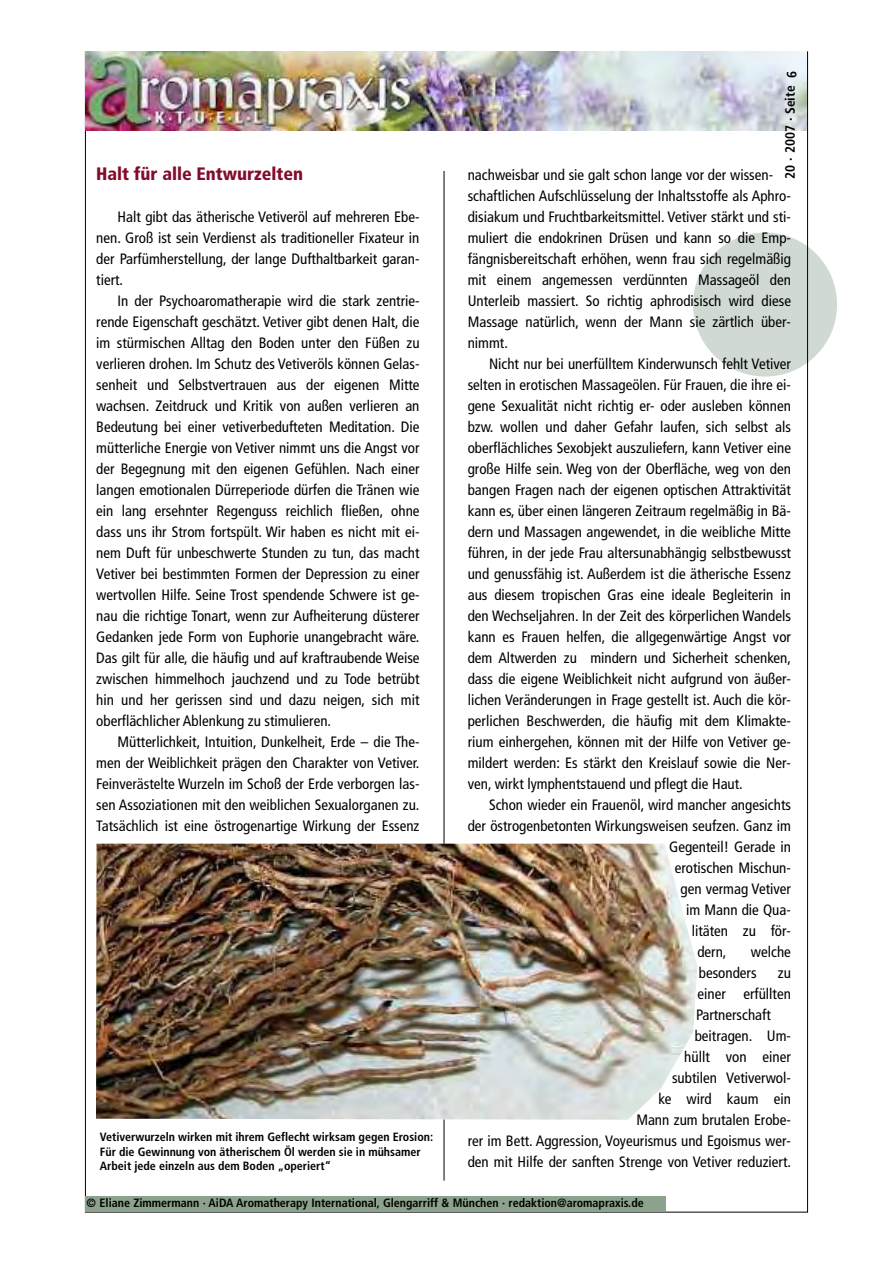
<style>
.page{position:relative;width:893px;height:1263px;background:#fff}
.page>*{position:absolute;margin:0;border:0;box-sizing:border-box;transform-origin:0 0}
.t1{font:900 condensed 18px "Frutiger";color:#820c2c}
.t2{font:condensed 15px/21px "Frutiger";color:#000;text-align:justify}
.t3{font:700 condensed 13.5px "Frutiger";color:#000}
.t4{font:700 condensed 12px/14.4px "Frutiger";color:#000}
</style>
<div class="page">
<div style="left:693px;top:232px;width:144px;height:144px;background:#d1dad2;border-radius:50%"></div>
<img style="left:86px;top:51px;width:720px;height:79px">
<div style="left:85px;top:1196px;width:580px;height:16px;background:#8ca28d"></div>
<hr style="left:444px;top:171px;width:1px;height:1010px;background:#000">
<img style="left:96px;top:844px;width:601px;height:276px">
<p class="t1" style="left:96px;top:166px;width:208px">Halt für alle Entwurzelten</p>
<p class="t2" style="left:96px;top:207px;width:325px;text-indent:21px">Halt gibt das ätherische Vetiveröl auf mehreren Ebe&shy;nen. Groß ist sein Verdienst als traditioneller Fixateur in der Parfümherstellung, der lange Dufthaltbarkeit garan&shy;tiert.</p>
<p class="t2" style="left:96px;top:291px;width:325px;text-indent:21px">In der Psychoaromatherapie wird die stark zentrie&shy;rende Eigenschaft geschätzt. Vetiver gibt denen Halt, die im stürmischen Alltag den Boden unter den Füßen zu verlieren drohen. Im Schutz des Vetiveröls können Gelas&shy;senheit und Selbstvertrauen aus der eigenen Mitte wachsen. Zeitdruck und Kritik von außen verlieren an Bedeutung bei einer vetiverbedufteten Meditation. Die mütterliche Energie von Vetiver nimmt uns die Angst vor der Begegnung mit den eigenen Gefühlen. Nach einer langen emotionalen Dürreperiode dürfen die Tränen wie ein lang ersehnter Regenguss reichlich fließen, ohne dass uns ihr Strom fortspült. Wir haben es nicht mit ei&shy;nem Duft für unbeschwerte Stunden zu tun, das macht Vetiver bei bestimmten Formen der Depression zu einer wertvollen Hilfe. Seine Trost spendende Schwere ist ge&shy;nau die richtige Tonart, wenn zur Aufheiterung düsterer Gedanken jede Form von Euphorie unangebracht wäre.<br>Das gilt für alle, die häufig und auf kraftraubende Weise zwischen himmelhoch jauchzend und zu Tode betrübt hin und her gerissen sind und dazu neigen, sich mit oberflächlicher Ablenkung zu stimulieren.</p>
<p class="t2" style="left:96px;top:732px;width:325px;text-indent:21px">Mütterlichkeit, Intuition, Dunkelheit, Erde – die The&shy;men der Weiblichkeit prägen den Charakter von Vetiver.<br>Feinverästelte Wurzeln im Schoß der Erde verborgen las&shy;sen Assoziationen mit den weiblichen Sexualorganen zu.<br>Tatsächlich ist eine östrogenartige Wirkung der Essenz</p>
<p class="t4" style="left:100px;top:1131px;width:335px">Vetiverwurzeln wirken mit ihrem Geflecht wirksam gegen Erosion:<br>Für die Gewinnung von ätherischem Öl werden sie in mühsamer<br>Arbeit jede einzeln aus dem Boden „operiert“</p>
<p class="t3" style="left:786px;top:78px;width:9px;rotate:-90deg">6</p>
<p class="t3" style="left:785px;top:179px;width:95px;rotate:-90deg">20 · 2007 · Seite</p>
<p class="t2" style="left:468px;top:165px;width:325px;text-align:left">nachweisbar und sie galt schon lange vor der wissen&shy;schaftlichen Aufschlüsselung der Inhaltsstoffe als Aphro&shy;disiakum und Fruchtbarkeitsmittel. Vetiver stärkt und sti&shy;muliert die endokrinen Drüsen und kann so die Emp&shy;fängnisbereitschaft erhöhen, wenn frau sich regelmäßig mit einem angemessen verdünnten Massageöl den Unterleib massiert. So richtig aphrodisisch wird diese Massage natürlich, wenn der Mann sie zärtlich über&shy;nimmt.</p>
<p class="t2" style="left:468px;top:354px;width:325px;text-indent:21px">Nicht nur bei unerfülltem Kinderwunsch fehlt Vetiver selten in erotischen Massageölen. Für Frauen, die ihre ei&shy;gene Sexualität nicht richtig er- oder ausleben können bzw. wollen und daher Gefahr laufen, sich selbst als oberflächliches Sexobjekt auszuliefern, kann Vetiver eine große Hilfe sein. Weg von der Oberfläche, weg von den bangen Fragen nach der eigenen optischen Attraktivität kann es, über einen längeren Zeitraum regelmäßig in Bä&shy;dern und Massagen angewendet, in die weibliche Mitte führen, in der jede Frau altersunabhängig selbstbewusst und genussfähig ist. Außerdem ist die ätherische Essenz aus diesem tropischen Gras eine ideale Begleiterin in den Wechseljahren. In der Zeit des körperlichen Wandels kann es Frauen helfen, die allgegenwärtige Angst vor dem Altwerden zu mindern und Sicherheit schenken, dass die eigene Weiblichkeit nicht aufgrund von äußer&shy;lichen Veränderungen in Frage gestellt ist. Auch die kör&shy;perlichen Beschwerden, die häufig mit dem Klimakte&shy;rium einhergehen, können mit der Hilfe von Vetiver ge&shy;mildert werden: Es stärkt den Kreislauf sowie die Ner&shy;ven, wirkt lymphentstauend und pflegt die Haut.</p>
<p class="t2" style="left:489px;top:795px;width:303px">Schon wieder ein Frauenöl, wird mancher angesichts</p>
<p class="t2" style="left:468px;top:816px;width:325px">der östrogenbetonten Wirkungsweisen seufzen. Ganz im</p>
<p class="t2" style="left:669px;top:837px;width:123px">Gegenteil! Gerade in</p>
<p class="t2" style="left:675px;top:858px;width:118px">erotischen Mischun-</p>
<p class="t2" style="left:680px;top:879px;width:112px">gen vermag Vetiver</p>
<p class="t2" style="left:686px;top:900px;width:106px">im Mann die Qua-</p>
<p class="t2" style="left:692px;top:921px;width:101px">litäten zu för-</p>
<p class="t2" style="left:697px;top:942px;width:31px">dern,</p>
<p class="t2" style="left:699px;top:942px;width:94px;text-indent:52px">welche besonders</p>
<p class="t2" style="left:778px;top:963px;width:15px">zu</p>
<p class="t2" style="left:697px;top:984px;width:95px">einer erfüllten</p>
<p class="t2" style="left:696px;top:1005px;width:76px">Partnerschaft</p>
<p class="t2" style="left:695px;top:1026px;width:98px">beitragen. Um-</p>
<p class="t2" style="left:684px;top:1047px;width:108px">hüllt von einer</p>
<p class="t2" style="left:672px;top:1068px;width:120px">subtilen Vetiverwol-</p>
<p class="t2" style="left:659px;top:1089px;width:134px">ke wird kaum ein</p>
<p class="t2" style="left:636px;top:1110px;width:156px">Mann zum brutalen Erobe-</p>
<p class="t2" style="left:468px;top:1131px;width:325px">rer im Bett. Aggression, Voyeurismus und Egoismus wer-</p>
<p class="t2" style="left:468px;top:1152px;width:325px">den mit Hilfe der sanften Strenge von Vetiver reduziert.</p>
<p class="t4" style="left:87px;top:1197px;width:559px">© Eliane Zimmermann · AiDA Aromatherapy International, Glengarriff &amp; München · redaktion@aromapraxis.de</p>
</div>
